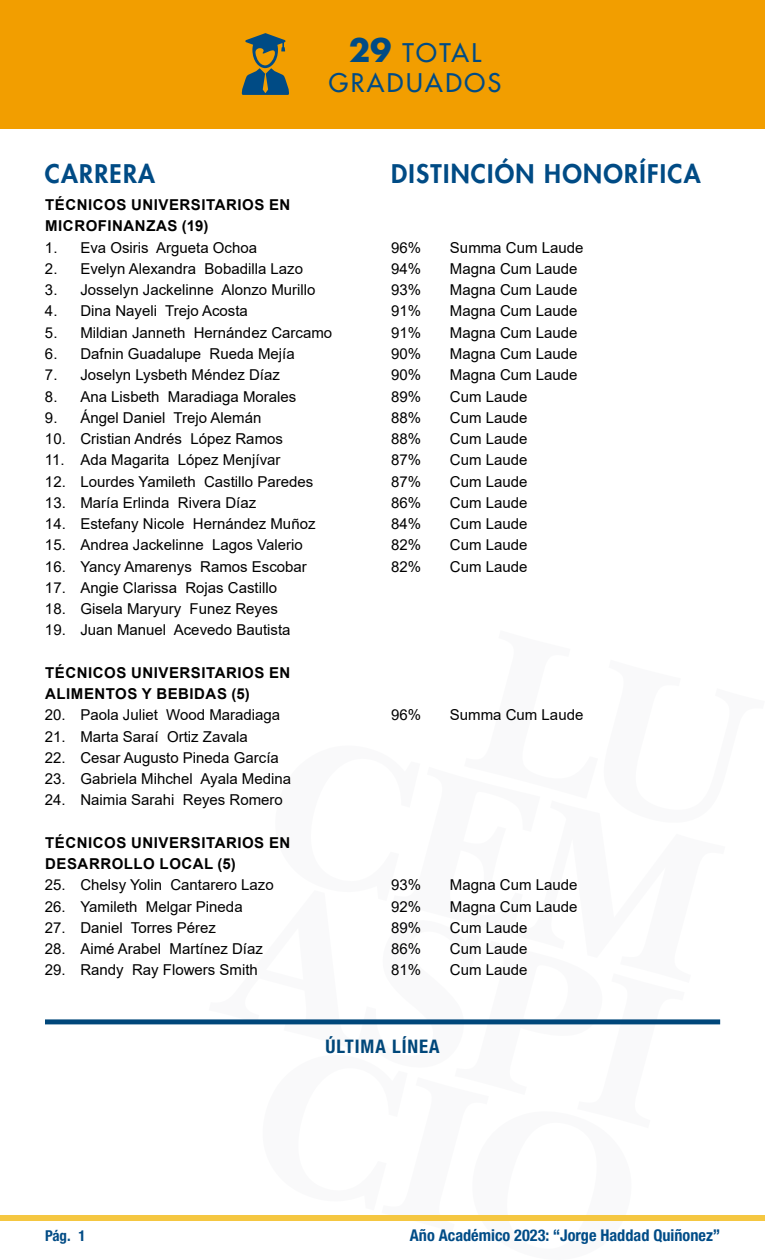
<style>
.page{position:relative;width:765px;height:1260px;background:#fff}
.page>*{position:absolute;margin:0;border:0;box-sizing:border-box;transform-origin:0 0}
.t1{font:800 25px "Futura Std";letter-spacing:.05em;color:#004b85}
.t2{font:500 25px/30px "Futura Std";letter-spacing:.1em;color:#004b85;text-align:center}
.t3{font:700 condensed 18.75px "Helvetica Neue LT Std";letter-spacing:.05em;color:#00477a}
.t4{font:700 condensed 16.25px "Helvetica Neue LT Std";color:#004c87}
.t5{font:15px "Arial";color:#000}
.t6{font:700 15px/21.2px "Arial";letter-spacing:.035em;color:#000}
.t7{font:700 condensed 15px "Helvetica Neue LT Std";color:#004b85}
.s1{font-weight:700;font-size:31.25px}
</style>
<div class="page">
<div style="left:0;top:1216px;width:765px;height:5px;background:#f5c741"></div>
<div style="left:0;top:0;width:765px;height:128px;background:#f29e00"></div>
<svg style="left:241px;top:33px;width:48px;height:62px"></svg>
<div style="left:45px;top:1019px;width:675px;height:5px;background:#00477a"></div>
<h1 class="t2" style="left:329px;top:38px;width:174px"><span class="s1">29</span> TOTAL<br>GRADUADOS</h1>
<h1 class="t1" style="left:45px;top:158px;width:112px">CARRERA</h1>
<h1 class="t1" style="left:391px;top:158px;width:311px">DISTINCIÓN HONORÍFICA</h1>
<p class="t6" style="left:45px;top:194px;width:247px">TÉCNICOS UNIVERSITARIOS EN<br>MICROFINANZAS (19)</p>
<p class="t5" style="left:45px;top:237px;width:214px">1. Eva Osiris Argueta Ochoa</p>
<p class="t5" style="left:391px;top:237px;width:32px">96%</p>
<p class="t5" style="left:450px;top:237px;width:135px">Summa Cum Laude</p>
<p class="t5" style="left:45px;top:258px;width:260px">2. Evelyn Alexandra Bobadilla Lazo</p>
<p class="t5" style="left:391px;top:258px;width:32px">94%</p>
<p class="t5" style="left:450px;top:258px;width:129px">Magna Cum Laude</p>
<p class="t5" style="left:45px;top:280px;width:272px">3. Josselyn Jackelinne Alonzo Murillo</p>
<p class="t5" style="left:391px;top:280px;width:32px">93%</p>
<p class="t5" style="left:450px;top:280px;width:129px">Magna Cum Laude</p>
<p class="t5" style="left:45px;top:301px;width:205px">4. Dina Nayeli Trejo Acosta</p>
<p class="t5" style="left:391px;top:301px;width:32px">91%</p>
<p class="t5" style="left:450px;top:301px;width:129px">Magna Cum Laude</p>
<p class="t5" style="left:45px;top:322px;width:289px">5. Mildian Janneth Hernández Carcamo</p>
<p class="t5" style="left:391px;top:322px;width:32px">91%</p>
<p class="t5" style="left:450px;top:322px;width:129px">Magna Cum Laude</p>
<p class="t5" style="left:45px;top:343px;width:251px">6. Dafnin Guadalupe Rueda Mejía</p>
<p class="t5" style="left:391px;top:343px;width:32px">90%</p>
<p class="t5" style="left:450px;top:343px;width:129px">Magna Cum Laude</p>
<p class="t5" style="left:45px;top:365px;width:236px">7. Joselyn Lysbeth Méndez Díaz</p>
<p class="t5" style="left:391px;top:365px;width:32px">90%</p>
<p class="t5" style="left:450px;top:365px;width:129px">Magna Cum Laude</p>
<p class="t5" style="left:45px;top:386px;width:253px">8. Ana Lisbeth Maradiaga Morales</p>
<p class="t5" style="left:391px;top:386px;width:32px">89%</p>
<p class="t5" style="left:450px;top:386px;width:79px">Cum Laude</p>
<p class="t5" style="left:45px;top:407px;width:218px">9. Ángel Daniel Trejo Alemán</p>
<p class="t5" style="left:391px;top:407px;width:32px">88%</p>
<p class="t5" style="left:450px;top:407px;width:79px">Cum Laude</p>
<p class="t5" style="left:45px;top:428px;width:240px">10. Cristian Andrés López Ramos</p>
<p class="t5" style="left:391px;top:428px;width:32px">88%</p>
<p class="t5" style="left:450px;top:428px;width:79px">Cum Laude</p>
<p class="t5" style="left:45px;top:450px;width:237px">11. Ada Magarita López Menjívar</p>
<p class="t5" style="left:391px;top:450px;width:32px">87%</p>
<p class="t5" style="left:450px;top:450px;width:79px">Cum Laude</p>
<p class="t5" style="left:45px;top:471px;width:270px">12. Lourdes Yamileth Castillo Paredes</p>
<p class="t5" style="left:391px;top:471px;width:32px">87%</p>
<p class="t5" style="left:450px;top:471px;width:79px">Cum Laude</p>
<p class="t5" style="left:45px;top:492px;width:213px">13. María Erlinda Rivera Díaz</p>
<p class="t5" style="left:391px;top:492px;width:32px">86%</p>
<p class="t5" style="left:450px;top:492px;width:79px">Cum Laude</p>
<p class="t5" style="left:45px;top:513px;width:272px">14. Estefany Nicole Hernández Muñoz</p>
<p class="t5" style="left:391px;top:513px;width:32px">84%</p>
<p class="t5" style="left:450px;top:513px;width:79px">Cum Laude</p>
<p class="t5" style="left:45px;top:535px;width:259px">15. Andrea Jackelinne Lagos Valerio</p>
<p class="t5" style="left:391px;top:535px;width:32px">82%</p>
<p class="t5" style="left:450px;top:535px;width:79px">Cum Laude</p>
<p class="t5" style="left:45px;top:556px;width:263px">16. Yancy Amarenys Ramos Escobar</p>
<p class="t5" style="left:391px;top:556px;width:32px">82%</p>
<p class="t5" style="left:450px;top:556px;width:79px">Cum Laude</p>
<p class="t5" style="left:45px;top:577px;width:234px">17. Angie Clarissa Rojas Castillo</p>
<p class="t5" style="left:45px;top:598px;width:234px">18. Gisela Maryury Funez Reyes</p>
<p class="t5" style="left:45px;top:620px;width:247px">19. Juan Manuel Acevedo Bautista</p>
<p class="t6" style="left:45px;top:662px;width:247px">TÉCNICOS UNIVERSITARIOS EN<br>ALIMENTOS Y BEBIDAS (5)</p>
<p class="t5" style="left:45px;top:705px;width:237px">20. Paola Juliet Wood Maradiaga</p>
<p class="t5" style="left:391px;top:705px;width:32px">96%</p>
<p class="t5" style="left:450px;top:705px;width:135px">Summa Cum Laude</p>
<p class="t5" style="left:45px;top:726px;width:204px">21. Marta Saraí Ortiz Zavala</p>
<p class="t5" style="left:45px;top:747px;width:235px">22. Cesar Augusto Pineda García</p>
<p class="t5" style="left:45px;top:768px;width:248px">23. Gabriela Mihchel Ayala Medina</p>
<p class="t5" style="left:45px;top:790px;width:239px">24. Naimia Sarahi Reyes Romero</p>
<p class="t6" style="left:45px;top:832px;width:247px">TÉCNICOS UNIVERSITARIOS EN<br>DESARROLLO LOCAL (5)</p>
<p class="t5" style="left:45px;top:875px;width:230px">25. Chelsy Yolin Cantarero Lazo</p>
<p class="t5" style="left:391px;top:875px;width:32px">93%</p>
<p class="t5" style="left:450px;top:875px;width:129px">Magna Cum Laude</p>
<p class="t5" style="left:45px;top:896px;width:199px">26. Yamileth Melgar Pineda</p>
<p class="t5" style="left:391px;top:896px;width:32px">92%</p>
<p class="t5" style="left:450px;top:896px;width:129px">Magna Cum Laude</p>
<p class="t5" style="left:45px;top:917px;width:173px">27. Daniel Torres Pérez</p>
<p class="t5" style="left:391px;top:917px;width:32px">89%</p>
<p class="t5" style="left:450px;top:917px;width:79px">Cum Laude</p>
<p class="t5" style="left:45px;top:939px;width:219px">28. Aimé Arabel Martínez Díaz</p>
<p class="t5" style="left:391px;top:939px;width:32px">86%</p>
<p class="t5" style="left:450px;top:939px;width:79px">Cum Laude</p>
<p class="t5" style="left:45px;top:960px;width:214px">29. Randy Ray Flowers Smith</p>
<p class="t5" style="left:391px;top:960px;width:32px">81%</p>
<p class="t5" style="left:450px;top:960px;width:79px">Cum Laude</p>
<p class="t3" style="left:326px;top:1035px;width:116px">ÚLTIMA LÍNEA</p>
<p class="t7" style="left:45px;top:1226px;width:42px">Pág. 1</p>
<p class="t4" style="left:410px;top:1226px;width:312px">Año Académico 2023: “Jorge Haddad Quiñonez”</p>
</div>
